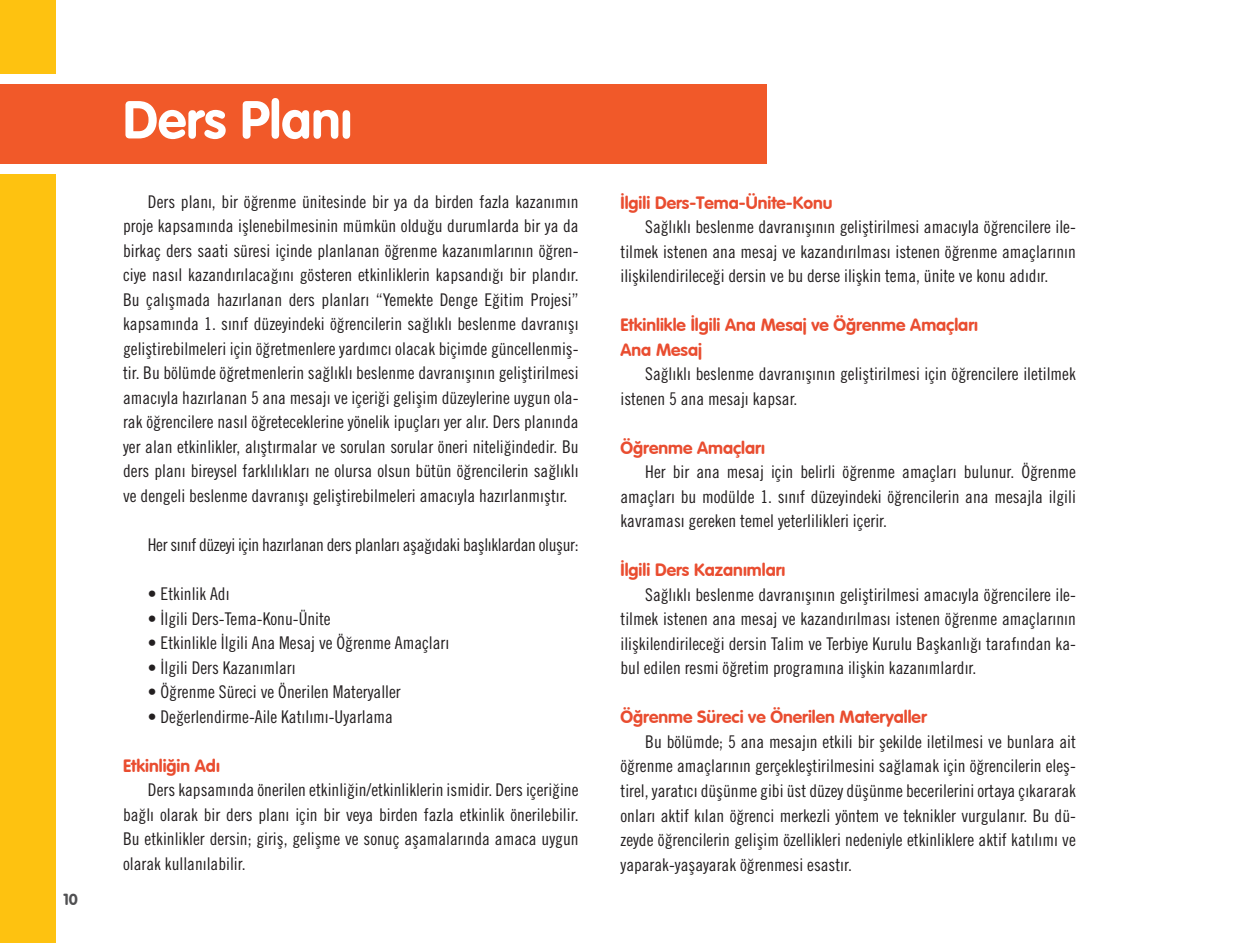
<style>
.page{position:relative;width:1241px;height:943px;background:#fff}
.page>*{position:absolute;margin:0;border:0;box-sizing:border-box;transform-origin:0 0}
.t1{font:700 52.5px "Vag Rounded";color:#fff}
.t2{font:17.5px/24.5px "Amnesty Trade Gothic Condensed";color:#231f20;text-align:justify}
.t3{font:700 17.5px/24.5px "Vag Rounded";color:#e94d30}
.t4{font:17.5px "Amnesty Trade Gothic Condensed";letter-spacing:-.02em;color:#231f20}
.t5{font:700 15.75px "Vag Rounded";color:#505052}
</style>
<div class="page">
<div style="left:0;top:0;width:56px;height:943px;background:#fec210"></div>
<div style="left:0;top:74px;width:538px;height:100px;background:#fff"></div>
<div style="left:0;top:84px;width:766px;height:80px;background:#f15929"></div>
<p class="t5" style="left:63px;top:889px;width:16px">10</p>
<h1 class="t1" style="left:123px;top:89px;width:230px">Ders Planı</h1>
<p class="t2" style="left:123px;top:189px;width:457px;text-indent:25px">Ders planı, bir öğrenme ünitesinde bir ya da birden fazla kazanımın proje kapsamında işlenebilmesinin mümkün olduğu durumlarda bir ya da birkaç ders saati süresi içinde planlanan öğrenme kazanımlarının öğren&shy;ciye nasıl kazandırılacağını gösteren etkinliklerin kapsandığı bir plandır.<br>Bu çalışmada hazırlanan ders planları “Yemekte Denge Eğitim Projesi” kapsamında 1. sınıf düzeyindeki öğrencilerin sağlıklı beslenme davranışı geliştirebilmeleri için öğretmenlere yardımcı olacak biçimde güncellenmiş&shy;tir. Bu bölümde öğretmenlerin sağlıklı beslenme davranışının geliştirilmesi amacıyla hazırlanan 5 ana mesajı ve içeriği gelişim düzeylerine uygun ola&shy;rak öğrencilere nasıl öğreteceklerine yönelik ipuçları yer alır. Ders planında yer alan etkinlikler, alıştırmalar ve sorulan sorular öneri niteliğindedir. Bu ders planı bireysel farklılıkları ne olursa olsun bütün öğrencilerin sağlıklı ve dengeli beslenme davranışı geliştirebilmeleri amacıyla hazırlanmıştır.</p>
<p class="t4" style="left:148px;top:534px;width:432px">Her sınıf düzeyi için hazırlanan ders planları aşağıdaki başlıklardan oluşur:</p>
<p class="t2" style="left:148px;top:581px;width:83px">• Etkinlik Adı</p>
<p class="t2" style="left:148px;top:606px;width:184px">• İlgili Ders-Tema-Konu-Ünite</p>
<p class="t2" style="left:148px;top:630px;width:303px">• Etkinlikle İlgili Ana Mesaj ve Öğrenme Amaçları</p>
<p class="t2" style="left:148px;top:655px;width:149px">• İlgili Ders Kazanımları</p>
<p class="t2" style="left:148px;top:679px;width:254px">• Öğrenme Süreci ve Önerilen Materyaller</p>
<p class="t2" style="left:148px;top:704px;width:246px">• Değerlendirme-Aile Katılımı-Uyarlama</p>
<p class="t3" style="left:123px;top:753px;width:98px">Etkinliğin Adı</p>
<p class="t2" style="left:123px;top:777px;width:457px;text-indent:25px">Ders kapsamında önerilen etkinliğin/etkinliklerin ismidir. Ders içeriğine bağlı olarak bir ders planı için bir veya birden fazla etkinlik önerilebilir.<br>Bu etkinlikler dersin; giriş, gelişme ve sonuç aşamalarında amaca uygun olarak kullanılabilir.</p>
<p class="t3" style="left:620px;top:190px;width:214px">İlgili Ders-Tema-Ünite-Konu</p>
<p class="t2" style="left:620px;top:214px;width:457px;text-indent:25px">Sağlıklı beslenme davranışının geliştirilmesi amacıyla öğrencilere ile&shy;tilmek istenen ana mesaj ve kazandırılması istenen öğrenme amaçlarının ilişkilendirileceği dersin ve bu derse ilişkin tema, ünite ve konu adıdır.</p>
<p class="t3" style="left:620px;top:313px;width:359px">Etkinlikle İlgili Ana Mesaj ve Öğrenme Amaçları<br>Ana Mesaj</p>
<p class="t2" style="left:620px;top:361px;width:457px;text-indent:25px">Sağlıklı beslenme davranışının geliştirilmesi için öğrencilere iletilmek istenen 5 ana mesajı kapsar.</p>
<p class="t3" style="left:620px;top:435px;width:146px">Öğrenme Amaçları</p>
<p class="t2" style="left:620px;top:459px;width:457px;text-indent:25px">Her bir ana mesaj için belirli öğrenme amaçları bulunur. Öğrenme amaçları bu modülde 1. sınıf düzeyindeki öğrencilerin ana mesajla ilgili kavraması gereken temel yeterlilikleri içerir.</p>
<p class="t3" style="left:620px;top:558px;width:166px">İlgili Ders Kazanımları</p>
<p class="t2" style="left:620px;top:582px;width:457px;text-indent:25px">Sağlıklı beslenme davranışının geliştirilmesi amacıyla öğrencilere ile&shy;tilmek istenen ana mesaj ve kazandırılması istenen öğrenme amaçlarının ilişkilendirileceği dersin Talim ve Terbiye Kurulu Başkanlığı tarafından ka&shy;bul edilen resmi öğretim programına ilişkin kazanımlardır.</p>
<p class="t3" style="left:620px;top:705px;width:308px">Öğrenme Süreci ve Önerilen Materyaller</p>
<p class="t2" style="left:620px;top:729px;width:457px;text-indent:25px">Bu bölümde; 5 ana mesajın etkili bir şekilde iletilmesi ve bunlara ait öğrenme amaçlarının gerçekleştirilmesini sağlamak için öğrencilerin eleş&shy;tirel, yaratıcı düşünme gibi üst düzey düşünme becerilerini ortaya çıkararak onları aktif kılan öğrenci merkezli yöntem ve teknikler vurgulanır. Bu dü&shy;zeyde öğrencilerin gelişim özellikleri nedeniyle etkinliklere aktif katılımı ve yaparak-yaşayarak öğrenmesi esastır.</p>
</div>
